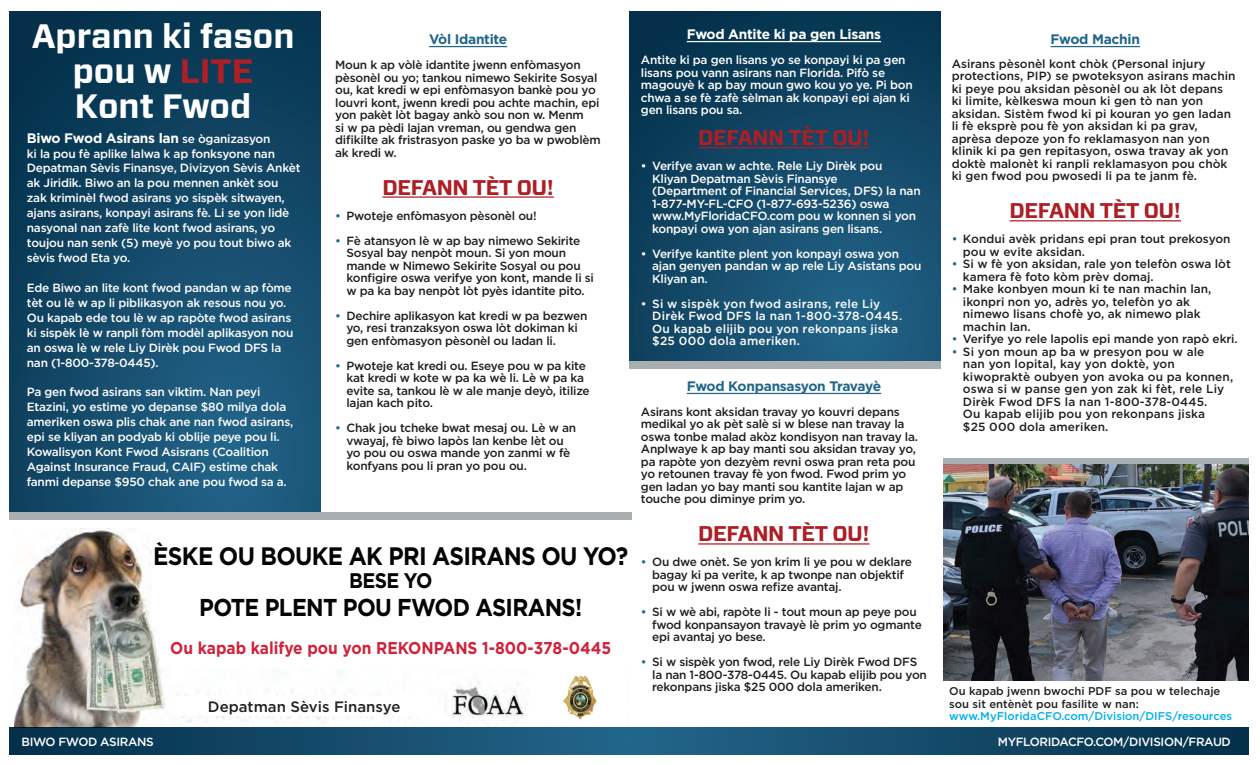
<style>
.page{position:relative;width:1260px;height:765px;background:#fff}
.page>*{position:absolute;margin:0;border:0;box-sizing:border-box;transform-origin:0 0}
.t1{font:700 33.75px/35px "Vitesse Sans";color:#fff;text-align:center}
.t2{font:700 25.25px "Gotham";letter-spacing:-.03em;color:#040503;scale:.91 1}
.t3{font:700 24.38px "Gotham";letter-spacing:-.03em;color:#040503;scale:.91 1}
.t4{font:700 21.25px "Vitesse Sans";letter-spacing:-.02em;color:#ad1e25}
.t5{font:700 21.12px "Gotham";letter-spacing:-.03em;color:#040503;scale:.91 1}
.t6{font:700 17.12px "Gotham";color:#cf233b;scale:.91 1}
.t7{font:500 15px "Gotham";color:#231f20}
.t8{font:700 13.75px "Gotham";letter-spacing:-.02em;color:#fff}
.t9{font:700 13.75px "Gotham";letter-spacing:-.02em;color:#22668b}
.t10{font:500 11.88px/12.5px "Gotham";letter-spacing:-.02em;color:#231f20}
.t11{font:500 11.88px/14.9px "Gotham";letter-spacing:-.02em;color:#fff}
.t12{font:500 11.88px/12.5px "Gotham";color:#231f20}
.t13{font:500 11.88px/12.5px "Gotham";letter-spacing:.01em;color:#231f20}
.t14{font:500 11.88px/12.5px "Gotham";letter-spacing:.02em;color:#fff}
.t15{font:500 11.25px/12.5px "Gotham";color:#231f20}
.t16{font:500 11.25px "Gotham";color:#00aeef}
.s1{color:#ad1e25}
.s2{font-weight:500;font-size:11.88px}
.s3{color:#22668b}
</style>
<div class="page">
<svg style="left:629px;top:11px;width:312px;height:351px;background:#124867"></svg>
<img style="left:944px;top:464px;width:305px;height:216px">
<img style="left:14px;top:528px;width:510px;height:199px">
<img style="left:563px;top:675px;width:34px;height:45px">
<div style="left:152px;top:528px;width:478px;height:96px;background:#fff"></div>
<div style="left:161px;top:605px;width:469px;height:63px;background:#fff"></div>
<svg style="left:9px;top:11px;width:311px;height:501px;background:#124767"></svg>
<hr style="left:429px;top:46px;width:78px;height:1px;background:#22668b">
<hr style="left:383px;top:196px;width:171px;height:2px;background:#ad1e25">
<hr style="left:687px;top:41px;width:194px;height:1px;background:#fff">
<hr style="left:698px;top:147px;width:172px;height:1px;background:#ad1e25">
<hr style="left:687px;top:393px;width:194px;height:1px;background:#22668b">
<hr style="left:698px;top:543px;width:172px;height:2px;background:#ad1e25">
<hr style="left:1051px;top:46px;width:89px;height:1px;background:#22668b">
<hr style="left:1010px;top:220px;width:171px;height:1px;background:#ad1e25">
<svg style="left:9px;top:727px;width:1240px;height:27px;background:#134a69"></svg>
<div style="left:9px;top:512px;width:623px;height:7px;background:#a9aeb1"></div>
<div style="left:944px;top:458px;width:305px;height:6px;background:#a9aeb1"></div>
<div style="left:629px;top:362px;width:312px;height:7px;background:#a9aeb1"></div>
<div style="left:171px;top:696px;width:266px;height:20px;background:#fff"></div>
<h1 class="t1" style="left:32px;top:19px;width:264px">Aprann ki fason pou w <span class="s1">LITE<br></span>Kont Fwod</h1>
<p class="t8" style="left:27px;top:129px;width:245px">Biwo Fwod Asirans lan <span class="s2">se òganizasyon</span></p>
<p class="t11" style="left:27px;top:146px;width:275px">ki la pou fè aplike lalwa k ap fonksyone nan Depatman Sèvis Finansye, Divizyon Sèvis Ankèt ak Jiridik. Biwo an la pou mennen ankèt sou zak kriminèl fwod asirans yo sispèk sitwayen, ajans asirans, konpayi asirans fè. Li se yon lidè nasyonal nan zafè lite kont fwod asirans, yo toujou nan senk (5) meyè yo pou tout biwo ak sèvis fwod Eta yo.</p>
<p class="t11" style="left:27px;top:280px;width:268px">Ede Biwo an lite kont fwod pandan w ap fòme tèt ou lè w ap li piblikasyon ak resous nou yo.<br>Ou kapab ede tou lè w ap rapòte fwod asirans ki sispèk lè w ranpli fòm modèl aplikasyon nou an oswa lè w rele Liy Dirèk pou Fwod DFS la nan (1-800-378-0445).</p>
<p class="t11" style="left:27px;top:385px;width:268px">Pa gen fwod asirans san viktim. Nan peyi Etazini, yo estime yo depanse $80 milya dola ameriken oswa plis chak ane nan fwod asirans, epi se kliyan an podyab ki oblije peye pou li.<br>Kowalisyon Kont Fwod Asisrans (Coalition Against Insurance Fraud, CAIF) estime chak fanmi depanse $950 chak ane pou fwod sa a.</p>
<p class="t9" style="left:429px;top:30px;width:80px">Vòl Idantite</p>
<p class="t10" style="left:335px;top:58px;width:267px">Moun k ap vòlè idantite jwenn enfòmasyon pèsonèl ou yo; tankou nimewo Sekirite Sosyal ou, kat kredi w epi enfòmasyon bankè pou yo louvri kont, jwenn kredi pou achte machin, epi yon pakèt lòt bagay ankò sou non w. Menm<br>si w pa pèdi lajan vreman, ou gendwa gen difikilte ak fristrasyon paske yo ba w pwoblèm ak kredi w.</p>
<h3 class="t4" style="left:383px;top:173px;width:173px">DEFANN TÈT OU!</h3>
<p class="t10" style="left:335px;top:209px;width:203px"><span class="s3">•</span> Pwoteje enfòmasyon pèsonèl ou!</p>
<p class="t10" style="left:346px;top:234px;width:249px;text-indent:-11px"><span class="s3">•</span> Fè atansyon lè w ap bay nimewo Sekirite Sosyal bay nenpòt moun. Si yon moun mande w Nimewo Sekirite Sosyal ou pou konfigire oswa verifye yon kont, mande li si w pa ka bay nenpòt lòt pyès idantite pito.</p>
<p class="t10" style="left:346px;top:309px;width:243px;text-indent:-11px"><span class="s3">•</span> Dechire aplikasyon kat kredi w pa bezwen yo, resi tranzaksyon oswa lòt dokiman ki gen enfòmasyon pèsonèl ou ladan li.</p>
<p class="t10" style="left:346px;top:359px;width:245px;text-indent:-11px"><span class="s3">•</span> Pwoteje kat kredi ou. Eseye pou w pa kite kat kredi w kote w pa ka wè li. Lè w pa ka evite sa, tankou lè w ale manje deyò, itilize lajan kach pito.</p>
<p class="t10" style="left:346px;top:421px;width:231px;text-indent:-11px"><span class="s3">•</span> Chak jou tcheke bwat mesaj ou. Lè w an vwayaj, fè biwo lapòs lan kenbe lèt ou yo pou ou oswa mande yon zanmi w fè konfyans pou li pran yo pou ou.</p>
<h2 class="t2" style="left:153px;top:539px;width:523px">ÈSKE OU BOUKE AK PRI ASIRANS OU YO?</h2>
<h3 class="t5" style="left:349px;top:567px;width:93px">BESE YO</h3>
<h3 class="t3" style="left:199px;top:591px;width:422px">POTE PLENT POU FWOD ASIRANS!</h3>
<h3 class="t6" style="left:170px;top:637px;width:486px">Ou kapab kalifye pou yon REKONPANS 1-800-378-0445</h3>
<p class="t7" style="left:208px;top:696px;width:194px">Depatman Sèvis Finansye</p>
<p class="t8" style="left:687px;top:25px;width:196px">Fwod Antite ki pa gen Lisans</p>
<p class="t11" style="left:641px;top:53px;width:273px;line-height:12.5px">Antite ki pa gen lisans yo se konpayi ki pa gen lisans pou vann asirans nan Florida. Pifò se magouyè k ap bay moun gwo kou yo ye. Pi bon chwa a se fè zafè sèlman ak konpayi epi ajan ki gen lisans pou sa.</p>
<h3 class="t4" style="left:698px;top:124px;width:173px">DEFANN TÈT OU!</h3>
<p class="t11" style="left:652px;top:160px;width:270px;line-height:12.5px;text-indent:-11px">• Verifye avan w achte. Rele Liy Dirèk pou Kliyan Depatman Sèvis Finansye<br>(Department of Financial Services, DFS) la nan 1-877-MY-FL-CFO (1-877-693-5236) oswa www.MyFloridaCFO.com pou w konnen si yon konpayi owa yon ajan asirans gen lisans.</p>
<p class="t11" style="left:652px;top:247px;width:271px;line-height:12.5px;text-indent:-11px">• Verifye kantite plent yon konpayi oswa yon ajan genyen pandan w ap rele Liy Asistans pou<br>Kliyan an.</p>
<p class="t14" style="left:652px;top:297px;width:252px;text-indent:-11px">• Si w sispèk yon fwod asirans, rele Liy Dirèk Fwod DFS la nan 1-800-378-0445.<br>Ou kapab elijib pou yon rekonpans jiska $25 000 dola ameriken.</p>
<p class="t9" style="left:687px;top:377px;width:196px">Fwod Konpansasyon Travayè</p>
<p class="t10" style="left:641px;top:405px;width:279px">Asirans kont aksidan travay yo kouvri depans medikal yo ak pèt salè si w blese nan travay la oswa tonbe malad akòz kondisyon nan travay la.<br>Anplwaye k ap bay manti sou aksidan travay yo, pa rapòte yon dezyèm revni oswa pran reta pou yo retounen travay fè yon fwod. Fwod prim yo gen ladan yo bay manti sou kantite lajan w ap touche pou diminye prim yo.</p>
<h3 class="t4" style="left:698px;top:520px;width:173px">DEFANN TÈT OU!</h3>
<p class="t10" style="left:652px;top:556px;width:261px;text-indent:-11px"><span class="s3">•</span> Ou dwe onèt. Se yon krim li ye pou w deklare bagay ki pa verite, k ap twonpe nan objektif pou w jwenn oswa refize avantaj.</p>
<p class="t10" style="left:652px;top:606px;width:271px;text-indent:-11px"><span class="s3">•</span> Si w wè abi, rapòte li - tout moun ap peye pou fwod konpansayon travayè lè prim yo ogmante epi avantaj yo bese.</p>
<p class="t10" style="left:652px;top:656px;width:276px;text-indent:-11px"><span class="s3">•</span> Si w sispèk yon fwod, rele Liy Dirèk Fwod DFS la nan 1-800-378-0445. Ou kapab elijib pou yon rekonpans jiska $25 000 dola ameriken.</p>
<p class="t9" style="left:1051px;top:30px;width:91px">Fwod Machin</p>
<p class="t12" style="left:952px;top:57px;width:285px">Asirans pèsonèl kont chòk (Personal injury protections, PIP) se pwoteksyon asirans machin ki peye pou aksidan pèsonèl ou ak lòt depans ki limite, kèlkeswa moun ki gen tò nan yon aksidan. Sistèm fwod ki pi kouran yo gen ladan li fè eksprè pou fè yon aksidan ki pa grav, aprèsa depoze yon fo reklamasyon nan yon klinik ki pa gen repitasyon, oswa travay ak yon doktè malonèt ki ranpli reklamasyon pou chòk ki gen fwod pou pwosedi li pa te janm fè.</p>
<h3 class="t4" style="left:1010px;top:197px;width:173px">DEFANN TÈT OU!</h3>
<p class="t12" style="left:963px;top:233px;width:269px;text-indent:-11px"><span class="s3">•</span> Kondui avèk pridans epi pran tout prekosyon pou w evite aksidan.</p>
<p class="t12" style="left:963px;top:258px;width:270px;text-indent:-11px"><span class="s3">•</span> Si w fè yon aksidan, rale yon telefòn oswa lòt kamera fè foto kòm prèv domaj.</p>
<p class="t12" style="left:963px;top:283px;width:250px;text-indent:-11px"><span class="s3">•</span> Make konbyen moun ki te nan machin lan, ikonpri non yo, adrès yo, telefòn yo ak nimewo lisans chofè yo, ak nimewo plak machin lan.</p>
<p class="t10" style="left:952px;top:333px;width:288px"><span class="s3">•</span> Verifye yo rele lapolis epi mande yon rapò ekri.</p>
<p class="t13" style="left:963px;top:345px;width:272px;text-indent:-11px"><span class="s3">•</span> Si yon moun ap ba w presyon pou w ale<br>nan yon lopital, kay yon doktè, yon kiwopraktè oubyen yon avoka ou pa konnen, oswa si w panse gen yon zak ki fèt, rele Liy Dirèk Fwod DFS la nan 1-800-378-0445.<br>Ou kapab elijib pou yon rekonpans jiska<br>$25 000 dola ameriken.</p>
<p class="t15" style="left:949px;top:685px;width:273px">Ou kapab jwenn bwochi PDF sa pou w telechaje sou sit entènèt pou fasilite w nan:</p>
<p class="t16" style="left:949px;top:709px;width:284px">www.MyFloridaCFO.com/Division/DIFS/resources</p>
<p class="t11" style="left:22px;top:734px;width:134px">BIWO FWOD ASIRANS</p>
<p class="t11" style="left:998px;top:734px;width:235px">MYFLORIDACFO.COM/DIVISION/FRAUD</p>
</div>
